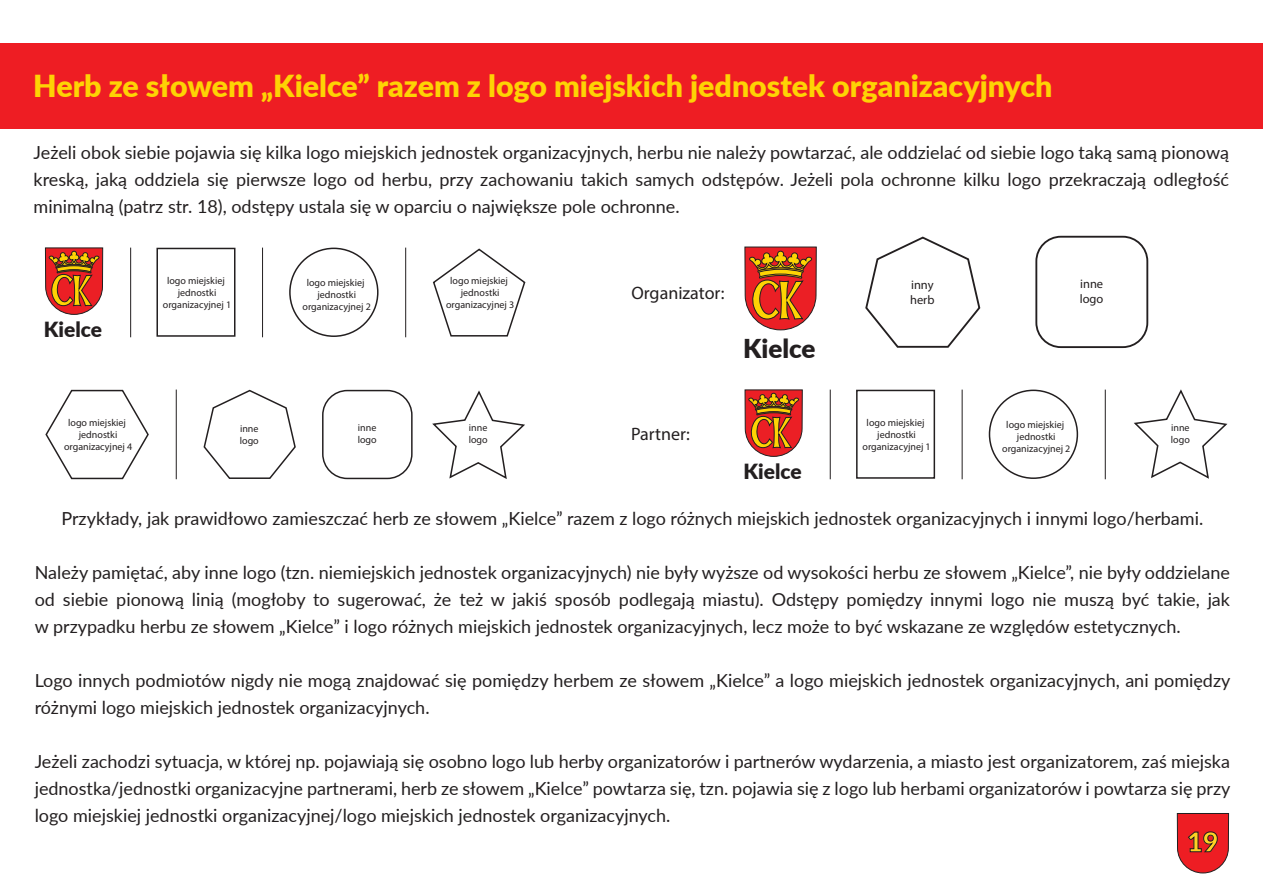
<style>
.page{position:relative;width:1263px;height:893px;background:#fff}
.page>*{position:absolute;margin:0;border:0;box-sizing:border-box;transform-origin:0 0}
.t1{font:900 30.3px "Lato";color:#fed304}
.t2{font:900 27px "Lato";color:#fdd323}
.t3{font:900 25.95px "Lato";color:#231f20}
.t4{font:900 20.85px "Lato";color:#231f20}
.t5{font:18px/27px "Lato";color:#231f20;text-align:justify}
.t6{font:18px "Myriad Pro";color:#231f20}
.t7{font:12.45px/15px "Myriad Pro";color:#231f20}
.t8{font:10.05px/12px "Myriad Pro";color:#231f20;text-align:center}
</style>
<div class="page">
<div style="left:0;top:44px;width:1263px;height:85px;background:#ee1d23"></div>
<svg style="left:1177px;top:813px;width:52px;height:60px;background:#d83035"></svg>
<svg style="left:45px;top:247px;width:58px;height:68px;background:#c45433"></svg>
<hr style="left:130px;top:248px;width:1px;height:89px;background:#231f20">
<div style="left:156px;top:248px;width:79px;height:89px;border:2px solid #231f20"></div>
<hr style="left:262px;top:248px;width:1px;height:89px;background:#231f20">
<div style="left:289px;top:248px;width:89px;height:89px;border:2px solid #231f20;border-radius:50%"></div>
<hr style="left:405px;top:248px;width:1px;height:89px;background:#231f20">
<svg style="left:433px;top:248px;width:93px;height:89px"></svg>
<svg style="left:45px;top:389px;width:104px;height:91px"></svg>
<hr style="left:176px;top:390px;width:1px;height:89px;background:#231f20">
<svg style="left:203px;top:389px;width:93px;height:90px"></svg>
<div style="left:322px;top:390px;width:91px;height:89px;border:1px solid #231f20;border-radius:25px"></div>
<svg style="left:432px;top:390px;width:93px;height:89px"></svg>
<svg style="left:744px;top:246px;width:73px;height:85px;background:#cd5b36"></svg>
<svg style="left:865px;top:236px;width:116px;height:112px"></svg>
<div style="left:1035px;top:236px;width:113px;height:112px;border:2px solid #231f20;border-radius:25px"></div>
<svg style="left:744px;top:389px;width:59px;height:68px;background:#c55736"></svg>
<hr style="left:830px;top:390px;width:1px;height:89px;background:#231f20">
<div style="left:856px;top:390px;width:79px;height:89px;border:2px solid #231f20"></div>
<hr style="left:962px;top:390px;width:1px;height:89px;background:#231f20">
<div style="left:989px;top:390px;width:89px;height:89px;border:2px solid #231f20;border-radius:50%"></div>
<hr style="left:1105px;top:390px;width:1px;height:89px;background:#231f20">
<svg style="left:1134px;top:389px;width:94px;height:90px"></svg>
<h1 class="t1" style="left:33px;top:63px;width:1021px">Herb ze słowem „Kielce” razem z logo miejskich jednostek organizacyjnych</h1>
<p class="t5" style="left:34px;top:138px;width:1197px">Jeżeli obok siebie pojawia się kilka logo miejskich jednostek organizacyjnych, herbu nie należy powtarzać, ale oddzielać od siebie logo taką samą pionową kreską, jaką oddziela się pierwsze logo od herbu, przy zachowaniu takich samych odstępów. Jeżeli pola ochronne kilku logo przekraczają odległość minimalną (patrz str. 18), odstępy ustala się w oparciu o największe pole ochronne.</p>
<p class="t4" style="left:44px;top:314px;width:60px">Kielce</p>
<p class="t8" style="left:163px;top:275px;width:70px">logo miejskiej jednostki organizacyjnej 1</p>
<p class="t8" style="left:303px;top:276px;width:70px">logo miejskiej jednostki organizacyjnej 2</p>
<p class="t8" style="left:446px;top:275px;width:70px">logo miejskiej jednostki organizacyjnej 3</p>
<p class="t8" style="left:64px;top:417px;width:70px">logo miejskiej jednostki organizacyjnej 4</p>
<p class="t8" style="left:240px;top:423px;width:20px;text-align:left">inne logo</p>
<p class="t8" style="left:358px;top:422px;width:20px;text-align:left">inne logo</p>
<p class="t8" style="left:469px;top:422px;width:20px;text-align:left">inne logo</p>
<p class="t6" style="left:631px;top:281px;width:94px">Organizator:</p>
<h3 class="t3" style="left:743px;top:329px;width:74px">Kielce</h3>
<p class="t6" style="left:631px;top:423px;width:60px">Partner:</p>
<p class="t4" style="left:743px;top:456px;width:60px">Kielce</p>
<p class="t7" style="left:910px;top:277px;width:26px">inny herb</p>
<p class="t7" style="left:1080px;top:276px;width:25px">inne logo</p>
<p class="t8" style="left:862px;top:417px;width:70px">logo miejskiej jednostki organizacyjnej 1</p>
<p class="t8" style="left:1002px;top:418px;width:70px">logo miejskiej jednostki organizacyjnej 2</p>
<p class="t8" style="left:1171px;top:422px;width:20px;text-align:left">inne logo</p>
<p class="t5" style="left:61px;top:505px;width:1143px">Przykłady, jak prawidłowo zamieszczać herb ze słowem „Kielce” razem z logo różnych miejskich jednostek organizacyjnych i innymi logo/herbami.</p>
<p class="t5" style="left:35px;top:559px;width:1197px">Należy pamiętać, aby inne logo (tzn. niemiejskich jednostek organizacyjnych) nie były wyższe od wysokości herbu ze słowem „Kielce”, nie były oddzielane od siebie pionową linią (mogłoby to sugerować, że też w jakiś sposób podlegają miastu). Odstępy pomiędzy innymi logo nie muszą być takie, jak w przypadku herbu ze słowem „Kielce” i logo różnych miejskich jednostek organizacyjnych, lecz może to być wskazane ze względów estetycznych.</p>
<p class="t5" style="left:35px;top:667px;width:1197px">Logo innych podmiotów nigdy nie mogą znajdować się pomiędzy herbem ze słowem „Kielce” a logo miejskich jednostek organizacyjnych, ani pomiędzy różnymi logo miejskich jednostek organizacyjnych.</p>
<p class="t5" style="left:35px;top:748px;width:1197px">Jeżeli zachodzi sytuacja, w której np. pojawiają się osobno logo lub herby organizatorów i partnerów wydarzenia, a miasto jest organizatorem, zaś miejska jednostka/jednostki organizacyjne partnerami, herb ze słowem „Kielce” powtarza się, tzn. pojawia się z logo lub herbami organizatorów i powtarza się przy logo miejskiej jednostki organizacyjnej/logo miejskich jednostek organizacyjnych.</p>
<h2 class="t2" style="left:1187px;top:822px;width:33px">19</h2>
</div>
